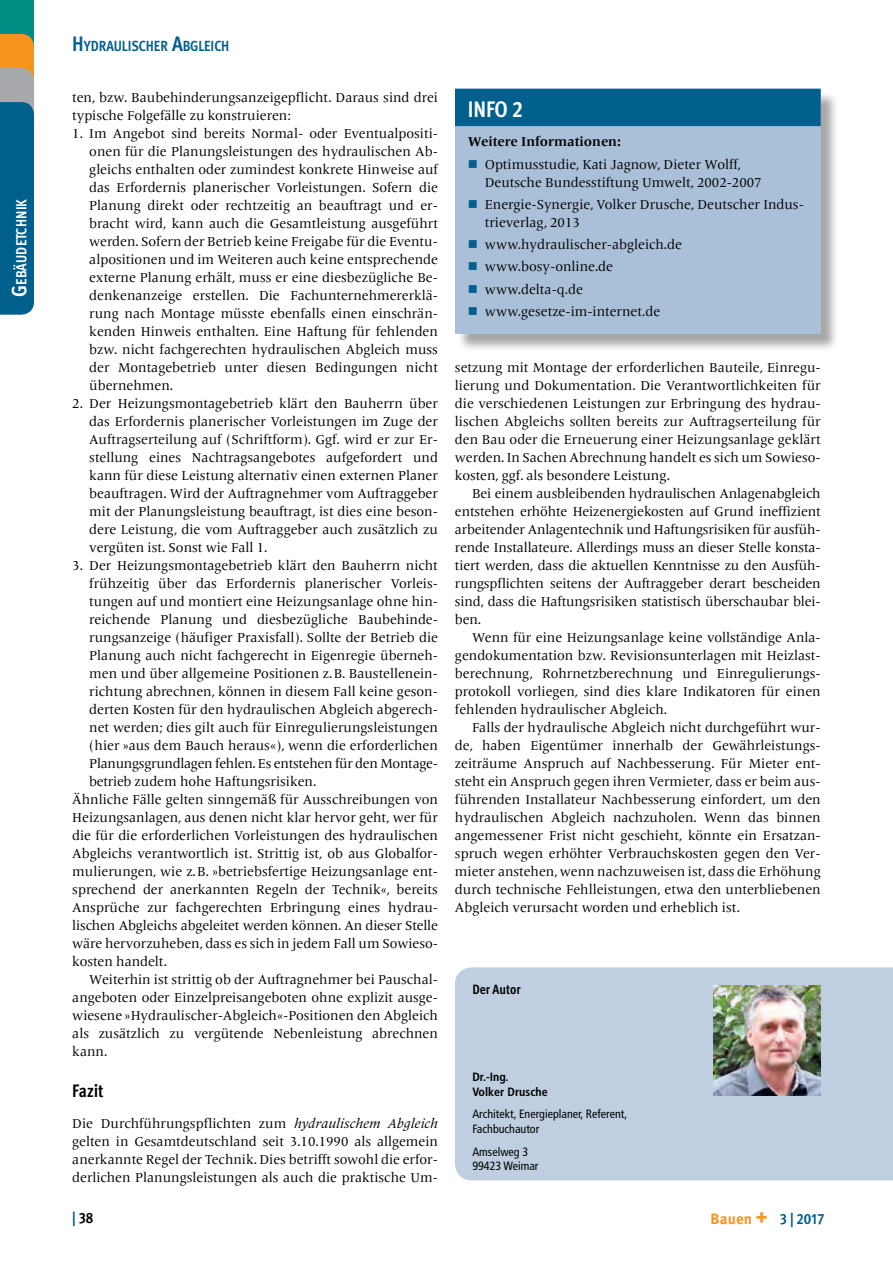
<style>
.page{position:relative;width:893px;height:1263px;background:#fff}
.page>*{position:absolute;margin:0;border:0;box-sizing:border-box;transform-origin:0 0}
.t1{font:700 condensed 22.5px "Meta OT";color:#fff}
.t2{font:700 condensed 18px "Meta OT";letter-spacing:-.005em;color:#000}
.t3{font:700 condensed 15px "Meta OT";color:#005f8d}
.t4{font:700 condensed 15px "Meta OT";color:#000}
.t5{font:700 condensed 14.7px "Meta OT";letter-spacing:-.01em;color:#005f8d}
.t6{font:700 condensed 14.7px "Meta OT";letter-spacing:.015em;color:#fff}
.t7{font:13.5px/18px "Frutiger Serif LT Pro";color:#000;text-align:justify}
.t8{font:13.5px "Frutiger Serif LT Pro";letter-spacing:-.02em;color:#000}
.t9{font:700 13.5px "Frutiger Serif LT Pro";color:#000}
.t10{font:700 condensed 13.5px "Meta OT";color:#000}
.t11{font:condensed 12px/14.4px "Frutiger LT Std";color:#000}
.t12{font:700 condensed 12px/14.4px "Frutiger LT Std";color:#000}
.s1{font-size:21px}
.s2{font-style:italic}
.s3{color:#005f8d}
.s4{font-stretch:normal;color:#f7941e}
.s5{font-weight:900;font-stretch:normal;font-size:16.5px;color:#f7941e}
</style>
<div class="page">
<svg style="left:0;top:0;width:34px;height:315px;background:#2d7283"></svg>
<div style="left:455px;top:967px;width:438px;height:213px;background:#bfcfe1"></div>
<img style="left:714px;top:985px;width:106px;height:111px">
<div style="left:457px;top:91px;width:382px;height:261px;background:#000;opacity:.35"></div>
<div style="left:455px;top:90px;width:366px;height:244px;background:#aac0d8"></div>
<div style="left:455px;top:89px;width:366px;height:37px;background:#005f8d"></div>
<p class="t6" style="left:12px;top:297px;width:100px;rotate:-90deg"><span class="s1">G</span>EBÄUDETCHNIK</p>
<p class="t5" style="left:72px;top:36px;width:157px"><span class="s1">H</span>YDRAULISCHER <span class="s1">A</span>BGLEICH</p>
<p class="t7" style="left:72px;top:88px;width:367px">ten, bzw. Baubehinderungsanzeigepflicht. Daraus sind drei typische Folgefälle zu konstruieren:</p>
<p class="t7" style="left:89px;top:124px;width:350px;text-indent:-17px">1. Im Angebot sind bereits Normal- oder Eventualpositi&shy;onen für die Planungsleistungen des hydraulischen Ab&shy;gleichs enthalten oder zumindest konkrete Hinweise auf das Erfordernis planerischer Vorleistungen. Sofern die Planung direkt oder rechtzeitig an beauftragt und er&shy;bracht wird, kann auch die Gesamtleistung ausgeführt werden. Sofern der Betrieb keine Freigabe für die Eventu&shy;alpositionen und im Weiteren auch keine entsprechende externe Planung erhält, muss er eine diesbezügliche Be&shy;denkenanzeige erstellen. Die Fachunternehmererklä&shy;rung nach Montage müsste ebenfalls einen einschrän&shy;kenden Hinweis enthalten. Eine Haftung für fehlenden bzw. nicht fachgerechten hydraulischen Abgleich muss der Montagebetrieb unter diesen Bedingungen nicht übernehmen.</p>
<p class="t7" style="left:89px;top:394px;width:350px;text-indent:-17px">2. Der Heizungsmontagebetrieb klärt den Bauherrn über das Erfordernis planerischer Vorleistungen im Zuge der Auftragserteilung auf (Schriftform). Ggf. wird er zur Er&shy;stellung eines Nachtragsangebotes aufgefordert und kann für diese Leistung alternativ einen externen Planer beauftragen. Wird der Auftragnehmer vom Auftraggeber mit der Planungsleistung beauftragt, ist dies eine beson&shy;dere Leistung, die vom Auftraggeber auch zusätzlich zu vergüten ist. Sonst wie Fall 1.</p>
<p class="t7" style="left:72px;top:556px;width:367px">3. Der Heizungsmontagebetrieb klärt den Bauherrn nicht</p>
<p class="t7" style="left:89px;top:574px;width:350px">frühzeitig über das Erfordernis planerischer Vorleis-</p>
<p class="t7" style="left:89px;top:592px;width:350px">tungen auf und montiert eine Heizungsanlage ohne hin-</p>
<p class="t7" style="left:89px;top:610px;width:350px">reichende Planung und diesbezügliche Baubehinde-</p>
<p class="t7" style="left:89px;top:628px;width:350px">rungsanzeige (häufiger Praxisfall). Sollte der Betrieb die</p>
<p class="t7" style="left:89px;top:646px;width:350px">Planung auch nicht fachgerecht in Eigenregie überneh-</p>
<p class="t7" style="left:89px;top:664px;width:350px">men und über allgemeine Positionen z.B. Baustellenein-</p>
<p class="t7" style="left:89px;top:682px;width:350px">richtung abrechnen, können in diesem Fall keine geson-</p>
<p class="t7" style="left:89px;top:700px;width:350px">derten Kosten für den hydraulischen Abgleich abgerech-</p>
<p class="t7" style="left:89px;top:718px;width:350px">net werden; dies gilt auch für Einregulierungsleistungen</p>
<p class="t7" style="left:89px;top:736px;width:350px">(hier »aus dem Bauch heraus«), wenn die erforderlichen</p>
<p class="t8" style="left:89px;top:755px;width:350px">Planungsgrundlagen fehlen. Es entstehen für den Montage-</p>
<p class="t7" style="left:89px;top:772px;width:229px">betrieb zudem hohe Haftungsrisiken.</p>
<p class="t7" style="left:72px;top:790px;width:367px">Ähnliche Fälle gelten sinngemäß für Ausschreibungen von</p>
<p class="t7" style="left:72px;top:808px;width:367px">Heizungsanlagen, aus denen nicht klar hervor geht, wer für</p>
<p class="t7" style="left:72px;top:826px;width:367px">die für die erforderlichen Vorleistungen des hydraulischen</p>
<p class="t7" style="left:72px;top:844px;width:367px">Abgleichs verantwortlich ist. Strittig ist, ob aus Globalfor-</p>
<p class="t7" style="left:72px;top:862px;width:367px">mulierungen, wie z.B. »betriebsfertige Heizungsanlage ent-</p>
<p class="t7" style="left:72px;top:880px;width:367px">sprechend der anerkannten Regeln der Technik«, bereits</p>
<p class="t7" style="left:72px;top:898px;width:367px">Ansprüche zur fachgerechten Erbringung eines hydrau-</p>
<p class="t7" style="left:72px;top:916px;width:367px">lischen Abgleichs abgeleitet werden können. An dieser Stelle</p>
<p class="t7" style="left:72px;top:934px;width:367px">wäre hervorzuheben, dass es sich in jedem Fall um Sowieso-</p>
<p class="t7" style="left:72px;top:952px;width:96px">kosten handelt.</p>
<p class="t7" style="left:89px;top:970px;width:350px">Weiterhin ist strittig ob der Auftragnehmer bei Pauschal-</p>
<p class="t7" style="left:72px;top:988px;width:367px">angeboten oder Einzelpreisangeboten ohne explizit ausge-</p>
<p class="t7" style="left:72px;top:1006px;width:367px">wiesene »Hydraulischer-Abgleich«-Positionen den Abgleich</p>
<p class="t7" style="left:72px;top:1024px;width:367px">als zusätzlich zu vergütende Nebenleistung abrechnen</p>
<p class="t7" style="left:72px;top:1042px;width:37px">kann.</p>
<h2 class="t2" style="left:72px;top:1079px;width:33px">Fazit</h2>
<p class="t7" style="left:72px;top:1114px;width:367px">Die Durchführungspflichten zum <span class="s2">hydraulischem Abgleich </span>gelten in Gesamtdeutschland seit 3.10.1990 als allgemein anerkannte Regel der Technik. Dies betrifft sowohl die erfor&shy;derlichen Planungsleistungen als auch die praktische Um-</p>
<h1 class="t1" style="left:468px;top:95px;width:57px">INFO 2</h1>
<p class="t9" style="left:468px;top:134px;width:155px">Weitere Informationen:</p>
<p class="t7" style="left:485px;top:155px;width:278px">Optimusstudie, Kati Jagnow, Dieter Wolff,<br>Deutsche Bundesstiftung Umwelt, 2002-2007</p>
<p class="t7" style="left:485px;top:195px;width:321px">Energie-Synergie, Volker Drusche, Deutscher Indus&shy;trieverlag, 2013</p>
<p class="t7" style="left:485px;top:234px;width:199px;line-height:22.2px;text-align:left">www.hydraulischer-abgleich.de www.bosy-online.de www.delta-q.de www.gesetze-im-internet.de</p>
<p class="t7" style="left:455px;top:358px;width:367px">setzung mit Montage der erforderlichen Bauteile, Einregu&shy;lierung und Dokumentation. Die Verantwortlichkeiten für die verschiedenen Leistungen zur Erbringung des hydrau&shy;lischen Abgleichs sollten bereits zur Auftragserteilung für den Bau oder die Erneuerung einer Heizungsanlage geklärt werden. In Sachen Abrechnung handelt es sich um Sowieso&shy;kosten, ggf. als besondere Leistung.</p>
<p class="t7" style="left:455px;top:484px;width:367px;text-indent:17px">Bei einem ausbleibenden hydraulischen Anlagenabgleich entstehen erhöhte Heizenergiekosten auf Grund ineffizient arbeitender Anlagentechnik und Haftungsrisiken für ausfüh&shy;rende Installateure. Allerdings muss an dieser Stelle konsta&shy;tiert werden, dass die aktuellen Kenntnisse zu den Ausfüh&shy;rungspflichten seitens der Auftraggeber derart bescheiden sind, dass die Haftungsrisiken statistisch überschaubar blei&shy;ben.</p>
<p class="t7" style="left:455px;top:628px;width:367px;text-indent:17px">Wenn für eine Heizungsanlage keine vollständige Anla&shy;gendokumentation bzw. Revisionsunterlagen mit Heizlast&shy;berechnung, Rohrnetzberechnung und Einregulierungs&shy;protokoll vorliegen, sind dies klare Indikatoren für einen fehlenden hydraulischer Abgleich.</p>
<p class="t7" style="left:455px;top:718px;width:367px;text-indent:17px">Falls der hydraulische Abgleich nicht durchgeführt wur&shy;de, haben Eigentümer innerhalb der Gewährleistungs&shy;zeiträume Anspruch auf Nachbesserung. Für Mieter ent&shy;steht ein Anspruch gegen ihren Vermieter, dass er beim aus&shy;führenden Installateur Nachbesserung einfordert, um den hydraulischen Abgleich nachzuholen. Wenn das binnen angemessener Frist nicht geschieht, könnte ein Ersatzan&shy;spruch wegen erhöhter Verbrauchskosten gegen den Ver&shy;mieter anstehen, wenn nachzuweisen ist, dass die Erhöhung durch technische Fehlleistungen, etwa den unterbliebenen Abgleich verursacht worden und erheblich ist.</p>
<p class="t10" style="left:472px;top:981px;width:50px">Der Autor</p>
<p class="t12" style="left:472px;top:1070px;width:77px">Dr.-Ing.<br>Volker Drusche</p>
<p class="t11" style="left:472px;top:1107px;width:156px">Architekt, Energieplaner, Referent,<br>Fachbuchautor</p>
<p class="t11" style="left:472px;top:1144px;width:68px">Amselweg 3<br>99423 Weimar</p>
<p class="t4" style="left:72px;top:1208px;width:23px"><span class="s3">|</span> 38</p>
<p class="t3" style="left:710px;top:1209px;width:115px"><span class="s4">Bauen</span> <span class="s5">+</span> 3 | 2017</p>
</div>
